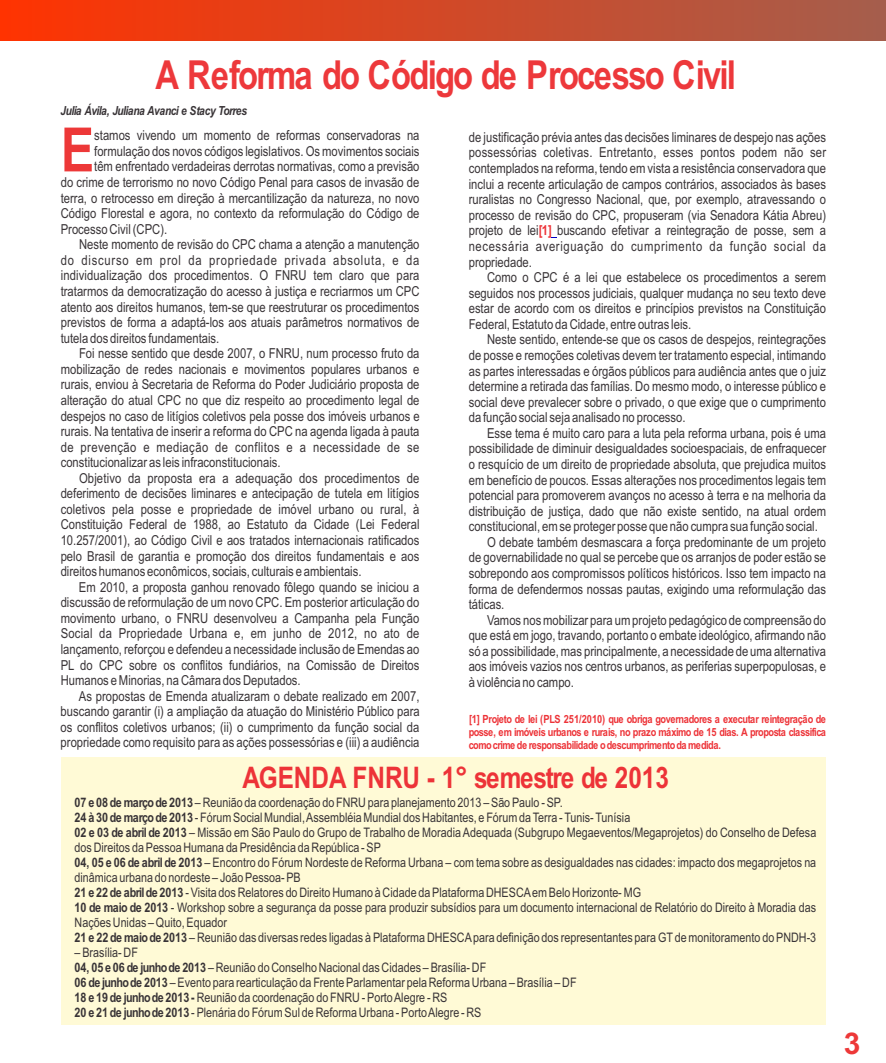
<style>
.page{position:relative;width:886px;height:1063px;background:#fff}
.page>*{position:absolute;margin:0;border:0;box-sizing:border-box;transform-origin:0 0}
.t1{font:700 61.25px "Arial Narrow";color:#ed3838}
.t2{font:700 40px "Arial Narrow";letter-spacing:-.045em;color:#ed383b}
.t3{font:700 30px "Arial";color:#ed3838}
.t4{font:700 29.75px "Arial Narrow";color:#ed3338}
.t5{font:13.75px/15.6px "Arial Narrow";color:#383336;text-align:justify}
.t6{font:13.75px "Arial Narrow";letter-spacing:.055em;color:#383336}
.t7{font:13.75px "Arial Narrow";letter-spacing:.03em;color:#383336}
.t8{font:13.12px/15px "Arial Narrow";color:#383336}
.t9{font:italic 700 12.5px "Arial Narrow";letter-spacing:-.045em;color:#383336}
.t10{font:700 11.25px/12.9px "Arial Narrow";letter-spacing:-.045em;color:#ed3338;text-align:justify}
.s1{font-weight:700;color:#ed3338}
.s2{font-weight:700}
</style>
<div class="page">
<div style="left:0;top:0;width:886px;height:40px;background:linear-gradient(to right,#ff3301,#a55e4c)"></div>
<div style="left:62px;top:757px;width:764px;height:267px;background:#fffad6"></div>
<h2 class="t2" style="left:155px;top:60px;width:582px">A Reforma do Código de Processo Civil</h2>
<p class="t5" style="left:469px;top:131px;width:359px">de justificação prévia antes das decisões liminares de despejo nas ações possessórias coletivas. Entretanto, esses pontos podem não ser contemplados na reforma, tendo em vista a resistência conservadora que inclui a recente articulação de campos contrários, associados às bases ruralistas no Congresso Nacional, que, por exemplo, atravessando o processo de revisão do CPC, propuseram (via Senadora Kátia Abreu) projeto de lei<span class="s1">[1]</span> buscando efetivar a reintegração de posse, sem a necessária averiguação do cumprimento da função social da propriedade.</p>
<p class="t5" style="left:469px;top:271px;width:359px;text-indent:18px">Como o CPC é a lei que estabelece os procedimentos a serem seguidos nos processos judiciais, qualquer mudança no seu texto deve estar de acordo com os direitos e princípios previstos na Constituição Federal, Estatuto da Cidade, entre outras leis.</p>
<p class="t5" style="left:469px;top:333px;width:359px;text-indent:18px">Neste sentido, entende-se que os casos de despejos, reintegrações de posse e remoções coletivas devem ter tratamento especial, intimando as partes interessadas e órgãos públicos para audiência antes que o juiz determine a retirada das famílias. Do mesmo modo, o interesse público e social deve prevalecer sobre o privado, o que exige que o cumprimento da função social seja analisado no processo.</p>
<p class="t5" style="left:487px;top:426px;width:341px">Esse tema é muito caro para a luta pela reforma urbana, pois é uma</p>
<p class="t5" style="left:469px;top:442px;width:359px">possibilidade de diminuir desigualdades socioespaciais, de enfraquecer</p>
<p class="t5" style="left:469px;top:458px;width:359px">o resquício de um direito de propriedade absoluta, que prejudica muitos</p>
<p class="t5" style="left:469px;top:473px;width:359px">em benefício de poucos. Essas alterações nos procedimentos legais tem</p>
<p class="t5" style="left:469px;top:489px;width:359px">potencial para promoverem avanços no acesso à terra e na melhoria da</p>
<p class="t5" style="left:469px;top:504px;width:359px">distribuição de justiça, dado que não existe sentido, na atual ordem</p>
<p class="t5" style="left:469px;top:520px;width:351px">constitucional, em se proteger posse que não cumpra sua função social.</p>
<p class="t5" style="left:487px;top:535px;width:341px">O debate também desmascara a força predominante de um projeto</p>
<p class="t5" style="left:469px;top:551px;width:359px">de governabilidade no qual se percebe que os arranjos de poder estão se</p>
<p class="t5" style="left:469px;top:567px;width:359px">sobrepondo aos compromissos políticos históricos. Isso tem impacto na</p>
<p class="t5" style="left:469px;top:582px;width:359px">forma de defendermos nossas pautas, exigindo uma reformulação das</p>
<p class="t5" style="left:469px;top:598px;width:37px">táticas.</p>
<p class="t5" style="left:487px;top:613px;width:341px">Vamos nos mobilizar para um projeto pedagógico de compreensão do</p>
<p class="t5" style="left:469px;top:629px;width:359px">que está em jogo, travando, portanto o embate ideológico, afirmando não</p>
<p class="t5" style="left:469px;top:644px;width:359px">só a possibilidade, mas principalmente, a necessidade de uma alternativa</p>
<p class="t5" style="left:469px;top:660px;width:359px">aos imóveis vazios nos centros urbanos, as periferias superpopulosas, e</p>
<p class="t5" style="left:469px;top:676px;width:107px">à violência no campo.</p>
<p class="t10" style="left:469px;top:714px;width:359px">[1] Projeto de lei (PLS 251/2010) que obriga governadores a executar reintegração de posse, em imóveis urbanos e rurais, no prazo máximo de 15 dias. A proposta classifica comocrime de responsabilidade odescumprimentoda medida.</p>
<p class="t9" style="left:61px;top:106px;width:188px">Julia Ávila, Juliana Avanci e Stacy Torres</p>
<h1 class="t1" style="left:61px;top:127px;width:35px">E</h1>
<p class="t5" style="left:94px;top:129px;width:327px">stamos vivendo um momento de reformas conservadoras na</p>
<p class="t5" style="left:94px;top:144px;width:327px">formulação dos novos códigos legislativos. Os movimentos sociais</p>
<p class="t5" style="left:94px;top:160px;width:327px">têm enfrentado verdadeiras derrotas normativas, como a previsão</p>
<p class="t5" style="left:61px;top:176px;width:360px">do crime de terrorismo no novo Código Penal para casos de invasão de</p>
<p class="t5" style="left:61px;top:191px;width:360px">terra, o retrocesso em direção à mercantilização da natureza, no novo</p>
<p class="t5" style="left:61px;top:207px;width:360px">Código Florestal e agora, no contexto da reformulação do Código de</p>
<p class="t5" style="left:61px;top:222px;width:108px">Processo Civil (CPC).</p>
<p class="t5" style="left:79px;top:238px;width:342px">Neste momento de revisão do CPC chama a atenção a manutenção</p>
<p class="t6" style="left:61px;top:255px;width:360px">do discurso em prol da propriedade privada absoluta, e da</p>
<p class="t5" style="left:61px;top:269px;width:360px">individualização dos procedimentos. O FNRU tem claro que para</p>
<p class="t5" style="left:61px;top:285px;width:360px">tratarmos da democratização do acesso à justiça e recriarmos um CPC</p>
<p class="t5" style="left:61px;top:300px;width:360px">atento aos direitos humanos, tem-se que reestruturar os procedimentos</p>
<p class="t5" style="left:61px;top:316px;width:360px">previstos de forma a adaptá-los aos atuais parâmetros normativos de</p>
<p class="t5" style="left:61px;top:331px;width:160px">tutela dos direitos fundamentais.</p>
<p class="t5" style="left:79px;top:347px;width:342px">Foi nesse sentido que desde 2007, o FNRU, num processo fruto da</p>
<p class="t5" style="left:61px;top:362px;width:360px">mobilização de redes nacionais e movimentos populares urbanos e</p>
<p class="t5" style="left:61px;top:378px;width:360px">rurais, enviou à Secretaria de Reforma do Poder Judiciário proposta de</p>
<p class="t5" style="left:61px;top:394px;width:360px">alteração do atual CPC no que diz respeito ao procedimento legal de</p>
<p class="t5" style="left:61px;top:409px;width:361px">despejos no caso de litígios coletivos pela posse dos imóveis urbanos e</p>
<p class="t5" style="left:61px;top:425px;width:360px">rurais. Na tentativa de inserir a reforma do CPC na agenda ligada à pauta</p>
<p class="t7" style="left:61px;top:442px;width:360px">de prevenção e mediação de conflitos e a necessidade de se</p>
<p class="t5" style="left:61px;top:456px;width:221px">constitucionalizar as leis infraconstitucionais.</p>
<p class="t5" style="left:79px;top:471px;width:342px">Objetivo da proposta era a adequação dos procedimentos de</p>
<p class="t5" style="left:61px;top:487px;width:360px">deferimento de decisões liminares e antecipação de tutela em litígios</p>
<p class="t5" style="left:61px;top:503px;width:360px">coletivos pela posse e propriedade de imóvel urbano ou rural, à</p>
<p class="t5" style="left:61px;top:518px;width:360px">Constituição Federal de 1988, ao Estatuto da Cidade (Lei Federal</p>
<p class="t5" style="left:61px;top:534px;width:360px">10.257/2001), ao Código Civil e aos tratados internacionais ratificados</p>
<p class="t5" style="left:61px;top:549px;width:360px">pelo Brasil de garantia e promoção dos direitos fundamentais e aos</p>
<p class="t5" style="left:61px;top:565px;width:302px">direitos humanos econômicos, sociais, culturais e ambientais.</p>
<p class="t5" style="left:79px;top:580px;width:342px">Em 2010, a proposta ganhou renovado fôlego quando se iniciou a</p>
<p class="t5" style="left:61px;top:596px;width:360px">discussão de reformulação de um novo CPC. Em posterior articulação do</p>
<p class="t5" style="left:61px;top:612px;width:360px">movimento urbano, o FNRU desenvolveu a Campanha pela Função</p>
<p class="t5" style="left:61px;top:627px;width:360px">Social da Propriedade Urbana e, em junho de 2012, no ato de</p>
<p class="t5" style="left:61px;top:643px;width:360px">lançamento, reforçou e defendeu a necessidade inclusão de Emendas ao</p>
<p class="t5" style="left:61px;top:658px;width:360px">PL do CPC sobre os conflitos fundiários, na Comissão de Direitos</p>
<p class="t5" style="left:61px;top:674px;width:242px">Humanos e Minorias, na Câmara dos Deputados.</p>
<p class="t5" style="left:79px;top:689px;width:342px">As propostas de Emenda atualizaram o debate realizado em 2007,</p>
<p class="t5" style="left:61px;top:705px;width:361px">buscando garantir (i) a ampliação da atuação do Ministério Público para</p>
<p class="t5" style="left:61px;top:721px;width:360px">os conflitos coletivos urbanos; (ii) o cumprimento da função social da</p>
<p class="t5" style="left:61px;top:736px;width:360px">propriedade como requisito para as ações possessórias e (iii) a audiência</p>
<h3 class="t4" style="left:242px;top:766px;width:428px">AGENDA FNRU - 1° semestre de 2013</h3>
<p class="t8" style="left:75px;top:796px;width:743px"><span class="s2">07 e 08 de marçode 2013</span> – Reunião da coordenação do FNRU para planejamento 2013 – São Paulo - SP.<br><span class="s2">24 à 30 de marçode 2013</span> - Fórum Social Mundial, Assembléia Mundial dos Habitantes, e Fórum da Terra - Tunis- Tunísia<br><span class="s2">02 e 03 de abril de 2013</span> – Missão em São Paulo do Grupo de Trabalho de Moradia Adequada (Subgrupo Megaeventos/Megaprojetos) do Conselho de Defesa dos Direitos da Pessoa Humana da Presidência da República - SP<br><span class="s2">04, 05 e 06 de abrilde 2013</span> – Encontro do Fórum Nordeste de Reforma Urbana – com tema sobre as desigualdades nas cidades: impacto dos megaprojetos na dinâmica urbana do nordeste – João Pessoa- PB<br><span class="s2">21 e 22 de abrilde 2013</span> - Visita dos Relatores do Direito Humano à Cidade da Plataforma DHESCAem Belo Horizonte- MG<br><span class="s2">10 de maio de 2013</span> - Workshop sobre a segurança da posse para produzir subsídios para um documento internacional de Relatório do Direito à Moradia das Nações Unidas – Quito, Equador<br><span class="s2">21 e 22 de maiode 2013</span> – Reunião das diversas redes ligadas à Plataforma DHESCApara definição dos representantes para GT de monitoramento do PNDH-3</p>
<p class="t8" style="left:75px;top:946px;width:503px">– Brasília- DF<br><span class="s2">04, 05 e 06 de junhode 2013</span> – Reunião do Conselho Nacional das Cidades – Brasília- DF<br><span class="s2">06 de junhode 2013</span> – Evento para rearticulação da Frente Parlamentar pela Reforma Urbana – Brasília – DF <span class="s2">18 e 19 de junhode 2013 -</span> Reunião da coordenação do FNRU - Porto Alegre - RS<br><span class="s2">20 e 21 de junhode 2013</span> - Plenária do Fórum Sul de Reforma Urbana - Porto Alegre - RS</p>
<h3 class="t3" style="left:844px;top:1032px;width:18px">3</h3>
</div>
